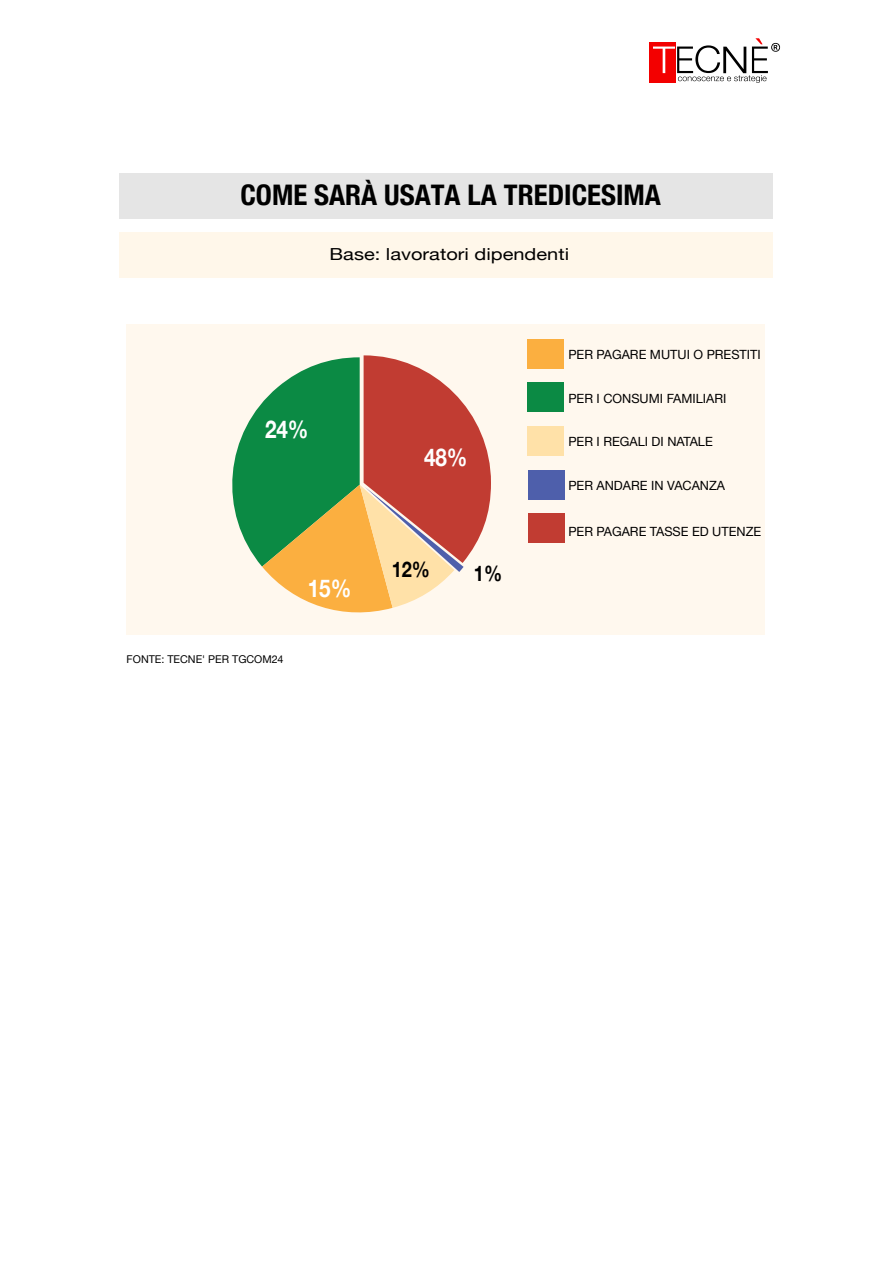
<style>
.page{position:relative;width:893px;height:1263px;background:#fff}
.page>*{position:absolute;margin:0;border:0;box-sizing:border-box;transform-origin:0 0}
.t1{font:700 condensed 28.35px "Helvetica Neue";color:#000}
.t2{font:700 24.45px "Helvetica Neue";color:#fff;scale:.84 1}
.t3{font:700 21.45px "Helvetica Neue";color:#000;scale:.84 1}
.t4{font:16.65px "Helvetica Neue";color:#000;scale:1.21 1}
.t5{font:12.75px "Helvetica Neue";color:#000}
.t6{font:10.8px "Helvetica Neue";color:#010101}
</style>
<div class="page">
<div style="left:649px;top:42px;width:27px;height:40px;background:#f30000"></div>
<svg style="left:653px;top:38px;width:127px;height:45px"></svg>
<div style="left:119px;top:173px;width:654px;height:46px;background:#e5e5e5"></div>
<div style="left:119px;top:232px;width:654px;height:45px;background:#fff7ea"></div>
<div style="left:127px;top:325px;width:638px;height:310px;background:#fff7ea"></div>
<div style="left:527px;top:339px;width:37px;height:29px;background:#fbaf40"></div>
<div style="left:527px;top:383px;width:37px;height:29px;background:#0b8a44"></div>
<div style="left:527px;top:426px;width:37px;height:30px;background:#ffe1a8"></div>
<div style="left:528px;top:470px;width:37px;height:29px;background:#4e5fab"></div>
<div style="left:528px;top:514px;width:37px;height:29px;background:#c13c32"></div>
<svg style="left:232px;top:355px;width:259px;height:258px"></svg>
<p class="t1" style="left:240px;top:172px;width:422px">COME SARÀ USATA LA TREDICESIMA</p>
<p class="t4" style="left:330px;top:242px;width:199px">Base: lavoratori dipendenti</p>
<p class="t2" style="left:265px;top:410px;width:53px">24%</p>
<p class="t2" style="left:424px;top:438px;width:53px">48%</p>
<p class="t5" style="left:568px;top:345px;width:194px">PER PAGARE MUTUI O PRESTITI</p>
<p class="t5" style="left:568px;top:389px;width:160px">PER I CONSUMI FAMILIARI</p>
<p class="t5" style="left:568px;top:432px;width:146px">PER I REGALI DI NATALE</p>
<p class="t5" style="left:568px;top:476px;width:158px">PER ANDARE IN VACANZA</p>
<p class="t5" style="left:568px;top:523px;width:194px">PER PAGARE TASSE ED UTENZE</p>
<p class="t6" style="left:127px;top:651px;width:158px">FONTE: TECNE' PER TGCOM24</p>
<p class="t2" style="left:308px;top:569px;width:53px">15%</p>
<p class="t3" style="left:392px;top:552px;width:47px">12%</p>
<p class="t3" style="left:474px;top:557px;width:35px">1%</p>
</div>
